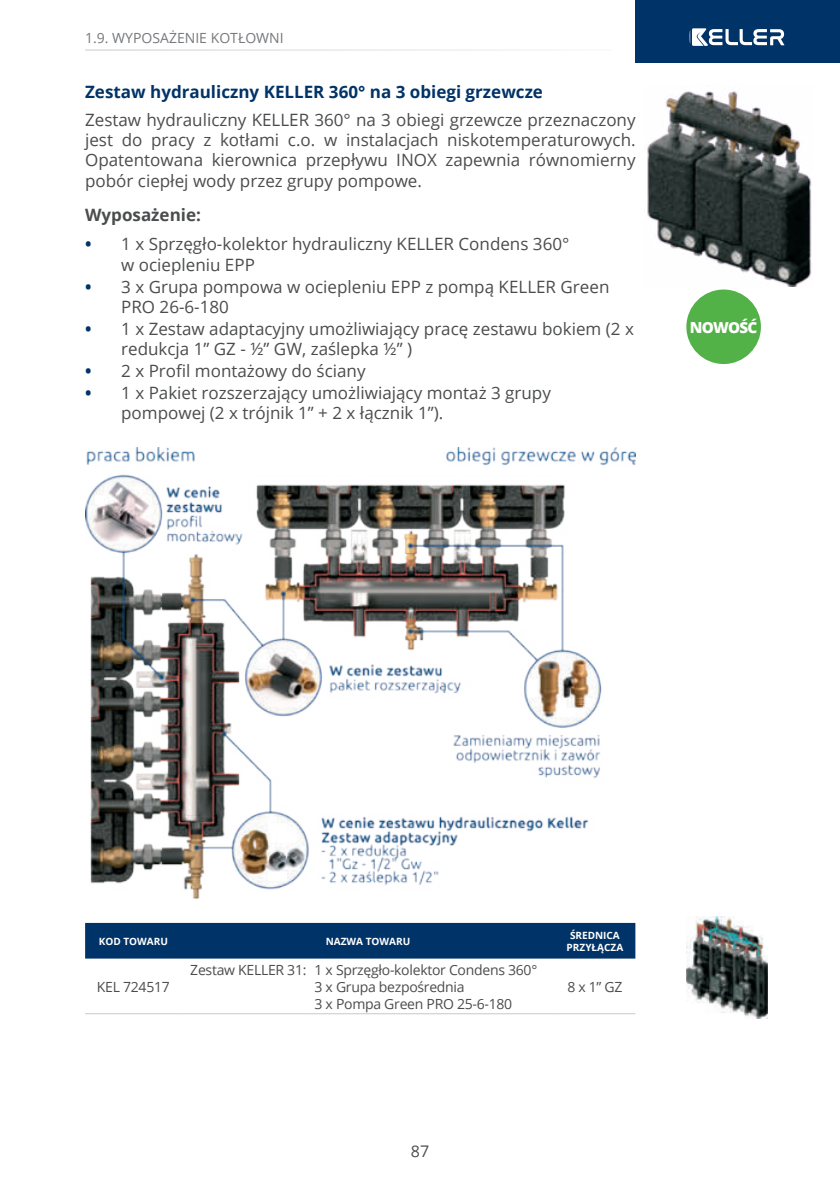
<style>
.page{position:relative;width:840px;height:1191px;background:#fff}
.page>*{position:absolute;margin:0;border:0;box-sizing:border-box;transform-origin:0 0}
.t1{font:17px/20.4px "Open Sans";color:#4b4c4d}
.t2{font:700 17px "Open Sans";color:#003367}
.t3{font:700 17px "Open Sans";color:#4b4c4d}
.t4{font:16px "Open Sans";color:#4b4c4d}
.t5{font:800 15.2px "Open Sans";letter-spacing:-.05em;color:#fff}
.t6{font:14px/16.8px "Open Sans";letter-spacing:-.02em;color:#4b4c4d}
.t7{font:14px "Open Sans";color:#76787b}
.t8{font:700 10px/12px "Open Sans";color:#fff;text-align:center}
.s1{font-weight:700;color:#003367}
</style>
<div class="page">
<hr style="left:85px;top:50px;width:527px;height:1px;background:#c7c8ca">
<img style="left:647px;top:91px;width:164px;height:195px">
<div style="left:686px;top:289px;width:74px;height:75px;background:#52b147;border-radius:50%"></div>
<img style="left:85px;top:447px;width:550px;height:452px">
<div style="left:85px;top:923px;width:550px;height:35px;background:#003367"></div>
<hr style="left:85px;top:1013px;width:96px;height:1px;background:#c7c8ca">
<hr style="left:181px;top:1013px;width:125px;height:1px;background:#c7c8ca">
<hr style="left:306px;top:1013px;width:248px;height:1px;background:#c7c8ca">
<hr style="left:554px;top:1013px;width:81px;height:1px;background:#c7c8ca">
<img style="left:686px;top:916px;width:81px;height:102px">
<div style="left:635px;top:0;width:204px;height:62px;background:#003367"></div>
<svg style="left:689px;top:28px;width:95px;height:18px"></svg>
<p class="t7" style="left:85px;top:28px;width:197px">1.9. WYPOSAŻE NIE KOTŁOWNI</p>
<p class="t2" style="left:85px;top:80px;width:459px">Zestaw hydrauliczny KELLER 360° na 3 obiegi grzewcze</p>
<p class="t1" style="left:85px;top:109px;width:551px;text-align:justify">Zestaw hydrauliczny KE LLER 360° na 3 obiegi grzewcze przeznaczony jest do pracy z kotłami c.o. w instalacjach niskotemperaturowych.<br>Opatentowana kierownica przepływu I NOX zapewnia równomierny pobór ciepłej wody przez grupy pompowe.</p>
<p class="t3" style="left:85px;top:203px;width:117px">Wyposażenie:</p>
<p class="t1" style="left:121px;top:233px;width:449px;text-indent:-36px"><span class="s1">•</span> 1 x Sprzęgło-kolektor hydrauliczny KE LLER Condens 360° w ociepleniu EPP</p>
<p class="t1" style="left:85px;top:276px;width:316px"><span class="s1">•</span> 3 x Grupa pompowa w ociepleniu EPP</p>
<p class="t1" style="left:425px;top:276px;width:185px">z pompą KE LLER Green</p>
<p class="t1" style="left:121px;top:296px;width:109px">PRO 26-6-180</p>
<p class="t1" style="left:121px;top:318px;width:514px;text-indent:-36px"><span class="s1">•</span> 1 x Zestaw adaptacyjny umożliwiający pracę zestawu bokiem (2 x redukcja 1” GZ - ½” GW, zaślepka ½” )</p>
<p class="t1" style="left:85px;top:360px;width:282px"><span class="s1">•</span> 2 x Profil montażowy do ściany</p>
<p class="t1" style="left:121px;top:382px;width:431px;text-indent:-36px"><span class="s1">•</span> 1 x Pakiet rozszerzający umożliwiający montaż 3 grupy pompowej (2 x trójnik 1” + 2 x łącznik 1”).</p>
<p class="t5" style="left:689px;top:315px;width:69px">NOWOŚĆ</p>
<p class="t8" style="left:99px;top:934px;width:71px">KOD TOWARU</p>
<p class="t8" style="left:325px;top:934px;width:86px">NAZWA TOWARU</p>
<p class="t8" style="left:566px;top:928px;width:58px">ŚREDNICA<br>PRZYŁĄCZA</p>
<p class="t6" style="left:97px;top:978px;width:74px">KE L 724517</p>
<p class="t6" style="left:314px;top:961px;width:224px;text-indent:-124px">Zestaw KE LLER 31: 1 x Sprzęgło-kolektor Condens 360°<br>3 x Grupa bezpośrednia<br>3 x Pompa Green PRO 25-6-180</p>
<p class="t6" style="left:567px;top:978px;width:57px">8 x 1” GZ</p>
<p class="t4" style="left:410px;top:1140px;width:20px">87</p>
</div>
